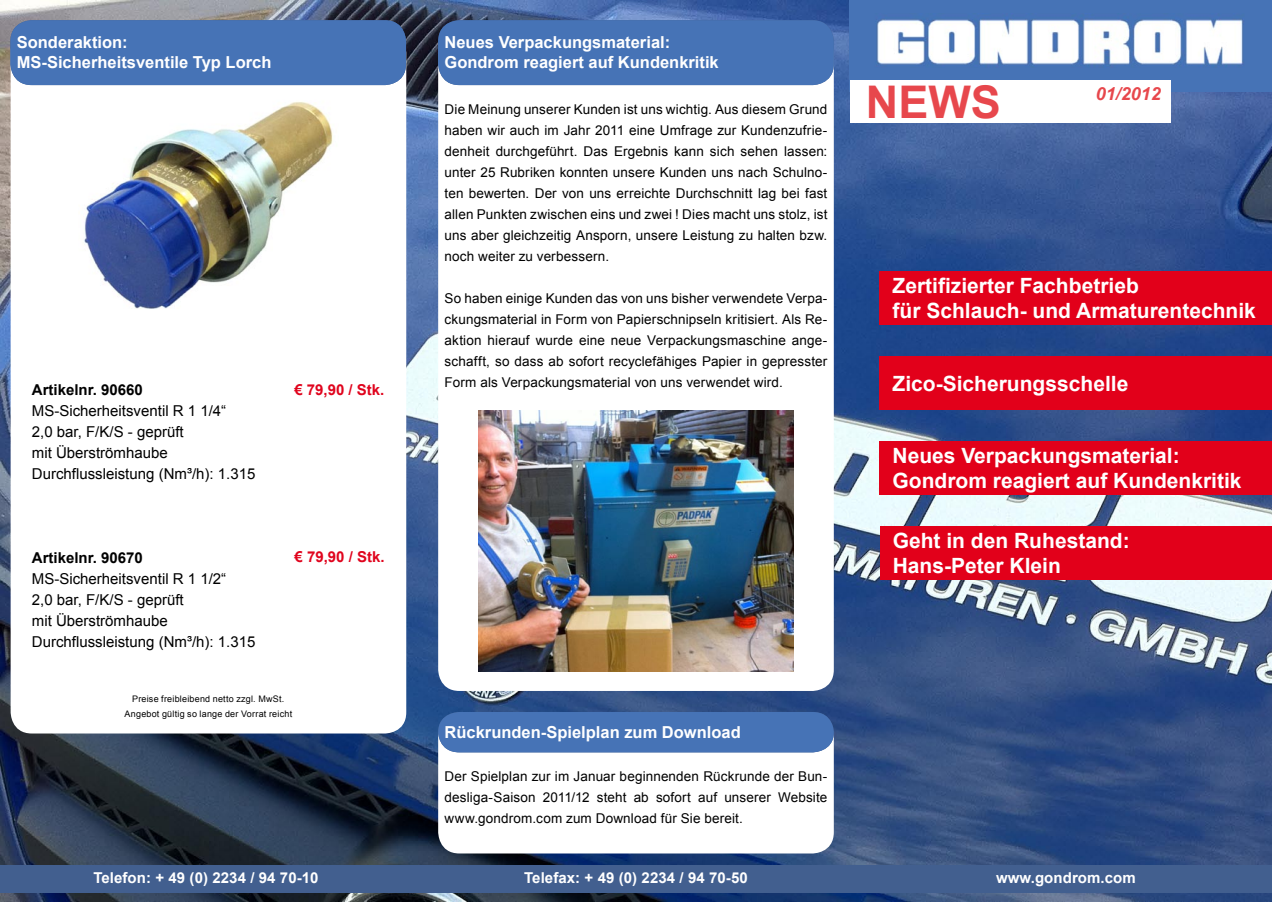
<style>
.page{position:relative;width:1272px;height:902px;background:#fff}
.page>*{position:absolute;margin:0;border:0;box-sizing:border-box;transform-origin:0 0}
.t1{font:700 45px "Arial";color:#e7474c}
.t2{font:700 21px/25.2px "Arial";color:#fff}
.t3{font:italic 700 18px "Arial";color:#e7474c}
.t4{font:700 16.5px/19.8px "Arial";color:#fff}
.t5{font:15px/21px "Arial";color:#000}
.t6{font:700 15px "Arial";letter-spacing:.005em;color:#fff}
.t7{font:700 15px "Arial";color:#000}
.t8{font:700 15px "Arial";color:#e0041d}
.t9{font:13.5px/21px "Arial";letter-spacing:.01em;color:#000;text-align:justify}
.t10{font:9px/15px "Arial";letter-spacing:.025em;color:#000;text-align:center}
</style>
<div class="page">
<img style="left:0;top:0;width:1271px;height:901px">
<div style="left:850px;top:0;width:421px;height:91px;background:#4673b6"></div>
<img style="left:864px;top:14px;width:390px;height:53px">
<div style="left:850px;top:80px;width:320px;height:42px;background:#fff"></div>
<div style="left:11px;top:32px;width:395px;height:701px;background:#fff;border-radius:21px"></div>
<div style="left:0;top:865px;width:1271px;height:27px;background:#425f8f"></div>
<div style="left:879px;top:356px;width:392px;height:53px;background:#e2001a"></div>
<div style="left:879px;top:271px;width:392px;height:53px;background:#e2001a"></div>
<div style="left:438px;top:32px;width:395px;height:659px;background:#fff;border-radius:21px"></div>
<div style="left:438px;top:20px;width:395px;height:65px;background:#4673b6;border-radius:21px"></div>
<div style="left:879px;top:441px;width:392px;height:53px;background:#e2001a"></div>
<div style="left:880px;top:526px;width:391px;height:53px;background:#e2001a"></div>
<div style="left:10px;top:20px;width:396px;height:65px;background:#4673b6;border-radius:21px"></div>
<img style="left:84px;top:101px;width:249px;height:208px">
<img style="left:478px;top:410px;width:315px;height:261px">
<div style="left:438px;top:717px;width:395px;height:136px;background:#fff;border-radius:21px"></div>
<div style="left:438px;top:712px;width:395px;height:40px;background:#4673b6"></div>
<p class="t4" style="left:17px;top:33px;width:256px">Sonderaktion:<br>MS-Sicherheitsventile Typ Lorch</p>
<p class="t7" style="left:32px;top:379px;width:112px">Artikelnr. 90660</p>
<p class="t5" style="left:32px;top:400px;width:225px">MS-Sicherheitsventil R 1 1/4“<br>2,0 bar, F/K/S - geprüft<br>mit Überströmhaube<br>Durchflussleistung (Nm³/h): 1.315</p>
<p class="t7" style="left:32px;top:547px;width:112px">Artikelnr. 90670</p>
<p class="t5" style="left:32px;top:568px;width:225px">MS-Sicherheitsventil R 1 1/2“<br>2,0 bar, F/K/S - geprüft<br>mit Überströmhaube<br>Durchflussleistung (Nm³/h): 1.315</p>
<p class="t8" style="left:294px;top:379px;width:92px">€ 79,90 / Stk.</p>
<p class="t8" style="left:294px;top:546px;width:92px">€ 79,90 / Stk.</p>
<p class="t10" style="left:124px;top:691px;width:169px">Preise freibleibend netto zzgl. MwSt.<br>Angebot gültig so lange der Vorrat reicht</p>
<p class="t4" style="left:444px;top:33px;width:276px">Neues Verpackungsmaterial:<br>Gondrom reagiert auf Kundenkritik</p>
<p class="t9" style="left:444px;top:99px;width:384px">Die Meinung unserer Kunden ist uns wichtig. Aus diesem Grund haben wir auch im Jahr 2011 eine Umfrage zur Kundenzufrie&shy;denheit durchgeführt. Das Ergebnis kann sich sehen lassen: unter 25 Rubriken konnten unsere Kunden uns nach Schulno&shy;ten bewerten. Der von uns erreichte Durchschnitt lag bei fast allen Punkten zwischen eins und zwei ! Dies macht uns stolz, ist uns aber gleichzeitig Ansporn, unsere Leistung zu halten bzw. noch weiter zu verbessern.</p>
<p class="t9" style="left:444px;top:288px;width:384px">So haben einige Kunden das von uns bisher verwendete Verpa&shy;ckungsmaterial in Form von Papierschnipseln kritisiert. Als Re&shy;aktion hierauf wurde eine neue Verpackungsmaschine ange&shy;schafft, so dass ab sofort recyclefähiges Papier in gepresster Form als Verpackungsmaterial von uns verwendet wird.</p>
<h1 class="t1" style="left:865px;top:72px;width:136px">NEWS</h1>
<h3 class="t3" style="left:1095px;top:82px;width:67px">01/2012</h3>
<h2 class="t2" style="left:892px;top:273px;width:365px">Zertifizierter Fachbetrieb<br>für Schlauch- und Armaturentechnik</h2>
<h2 class="t2" style="left:892px;top:371px;width:237px">Zico-Sicherungsschelle</h2>
<h2 class="t2" style="left:892px;top:443px;width:350px">Neues Verpackungsmaterial:<br>Gondrom reagiert auf Kundenkritik</h2>
<h2 class="t2" style="left:892px;top:528px;width:238px">Geht in den Ruhestand:<br>Hans-Peter Klein</h2>
<p class="t4" style="left:444px;top:722px;width:298px">Rückrunden-Spielplan zum Download</p>
<p class="t9" style="left:444px;top:766px;width:384px">Der Spielplan zur im Januar beginnenden Rückrunde der Bun&shy;desliga-Saison 2011/12 steht ab sofort auf unserer Website www.gondrom.com zum Download für Sie bereit.</p>
<p class="t6" style="left:93px;top:867px;width:227px">Telefon: + 49 (0) 2234 / 94 70-10</p>
<p class="t6" style="left:524px;top:867px;width:225px">Telefax: + 49 (0) 2234 / 94 70-50</p>
<p class="t6" style="left:996px;top:867px;width:141px">www.gondrom.com</p>
</div>
